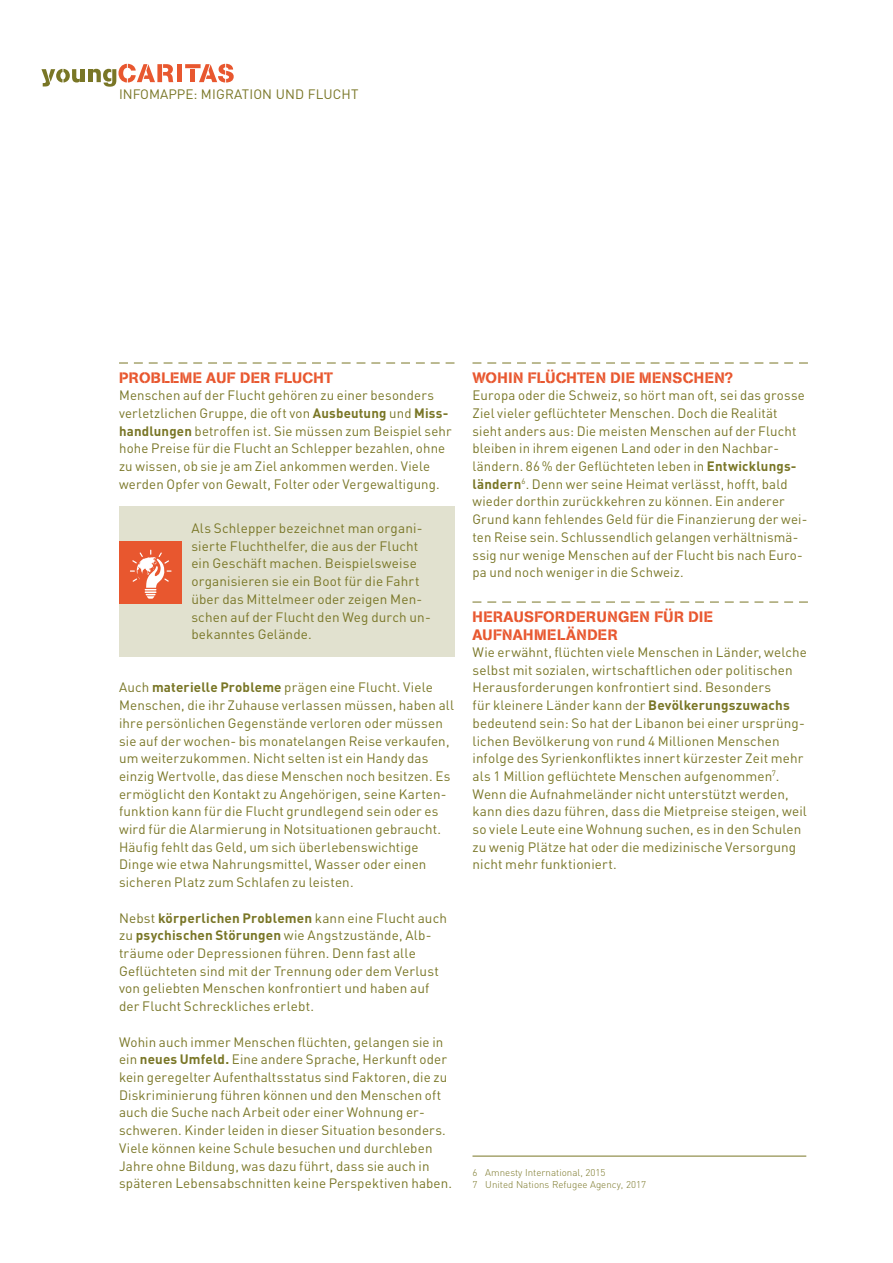
<style>
.page{position:relative;width:893px;height:1263px;background:#fff}
.page>*{position:absolute;margin:0;border:0;box-sizing:border-box;transform-origin:0 0}
.t1{font:15px "AG Book Stencil";letter-spacing:.02em;color:#e8572f}
.t2{font:15px/18px "AG Book Stencil";letter-spacing:.04em;color:#e8572f}
.t3{font:13.5px/17.7px "DIN";letter-spacing:.01em;color:#797626}
.t4{font:300 9.75px/11.9px "DIN";letter-spacing:.005em;color:#797626}
.s1{font-weight:700}
</style>
<div class="page">
<hr style="left:81px;top:69px;width:4px;height:13px;background:#797626">
<hr style="left:88px;top:69px;width:4px;height:13px;background:#797626">
<div style="left:177px;top:64px;width:5px;height:18px;background:#e8572f"></div>
<svg style="left:185px;top:64px;width:49px;height:19px"></svg>
<svg style="left:93px;top:64px;width:80px;height:23px"></svg>
<svg style="left:41px;top:69px;width:39px;height:17px"></svg>
<div style="left:119px;top:506px;width:335px;height:151px;background:#e1e1cf"></div>
<div style="left:119px;top:541px;width:63px;height:63px;background:#e8572f"></div>
<svg style="left:130px;top:550px;width:42px;height:49px"></svg>
<svg style="left:119px;top:363px;width:335px;height:1px"></svg>
<svg style="left:472px;top:363px;width:336px;height:1px"></svg>
<svg style="left:472px;top:602px;width:336px;height:1px"></svg>
<hr style="left:472px;top:1156px;width:334px;height:1px;background:#797626">
<p class="t3" style="left:119px;top:85px;width:241px">INFOMAPPE: MIGRATION UND FLUCHT</p>
<p class="t1" style="left:119px;top:368px;width:215px">PROBLEME AUF DER FLUCHT</p>
<p class="t3" style="left:119px;top:386px;width:334px">Menschen auf der Flucht gehören zu einer besonders verletzlichen Gruppe, die oft von <span class="s1">Ausbeutung</span> und <span class="s1">Miss&shy;handlungen</span> betroffen ist. Sie müssen zum Beispiel sehr hohe Preise für die Flucht an Schlepper bezahlen, ohne zu wissen, ob sie je am Ziel ankommen werden. Viele werden Opfer von Gewalt, Folter oder Vergewaltigung.</p>
<p class="t3" style="left:191px;top:519px;width:241px">Als Schlepper bezeichnet man organi&shy;sierte Fluchthelfer, die aus der Flucht ein Geschäft machen. Beispielsweise organisieren sie ein Boot für die Fahrt über das Mittelmeer oder zeigen Men&shy;schen auf der Flucht den Weg durch un&shy;bekanntes Gelände.</p>
<p class="t3" style="left:119px;top:678px;width:336px">Auch <span class="s1">materielle Probleme</span> prägen eine Flucht. Viele Menschen, die ihr Zuhause verlassen müssen, haben all ihre persönlichen Gegenstände verloren oder müssen sie auf der wochen- bis monatelangen Reise verkaufen, um weiterzukommen. Nicht selten ist ein Handy das einzig Wertvolle, das diese Menschen noch besitzen. Es ermöglicht den Kontakt zu Angehörigen, seine Karten&shy;funktion kann für die Flucht grundlegend sein oder es wird für die Alarmierung in Notsituationen gebraucht.<br>Häufig fehlt das Geld, um sich überlebenswichtige Dinge wie etwa Nahrungsmittel, Wasser oder einen sicheren Platz zum Schlafen zu leisten.</p>
<p class="t3" style="left:119px;top:909px;width:330px">Nebst <span class="s1">körperlichen Problemen</span> kann eine Flucht auch zu <span class="s1">psychischen Störungen</span> wie Angstzustände, Alb&shy;träume oder Depressionen führen. Denn fast alle Geflüchteten sind mit der Trennung oder dem Verlust von geliebten Menschen konfrontiert und haben auf der Flucht Schreckliches erlebt.</p>
<p class="t3" style="left:119px;top:1032px;width:335px">Wohin auch immer Menschen flüchten, gelangen sie in ein <span class="s1">neues Umfeld.</span> Eine andere Sprache, Herkunft oder kein geregelter Aufenthaltsstatus sind Faktoren, die zu Diskriminierung führen können und den Menschen oft auch die Suche nach Arbeit oder einer Wohnung er&shy;schweren. Kinder leiden in dieser Situation besonders.<br>Viele können keine Schule besuchen und durchleben Jahre ohne Bildung, was dazu führt, dass sie auch in späteren Lebensabschnitten keine Perspektiven haben.</p>
<p class="t1" style="left:472px;top:368px;width:262px">WOHIN FLÜCHTEN DIE MENSCHEN?</p>
<p class="t3" style="left:472px;top:386px;width:336px">Europa oder die Schweiz, so hört man oft, sei das grosse Ziel vieler geflüchteter Menschen. Doch die Realität sieht anders aus: Die meisten Menschen auf der Flucht bleiben in ihrem eigenen Land oder in den Nachbar&shy;ländern. 86% der Geflüchteten leben in <span class="s1">Entwicklungs&shy;ländern</span><sup>6</sup>. Denn wer seine Heimat verlässt, hofft, bald wieder dorthin zurückkehren zu können. Ein anderer Grund kann fehlendes Geld für die Finanzierung der wei&shy;ten Reise sein. Schlussendlich gelangen verhältnismä&shy;ssig nur wenige Menschen auf der Flucht bis nach Euro&shy;pa und noch weniger in die Schweiz.</p>
<p class="t2" style="left:472px;top:607px;width:242px">HERAUSFORDERUNGEN FÜR DIE<br>AUFNAHMELÄNDER</p>
<p class="t3" style="left:472px;top:643px;width:336px">Wie erwähnt, flüchten viele Menschen in Länder, welche selbst mit sozialen, wirtschaftlichen oder politischen Herausforderungen konfrontiert sind. Besonders<br>für kleinere Länder kann der <span class="s1">Bevölkerungszuwachs </span>bedeutend sein: So hat der Libanon bei einer ursprüng&shy;lichen Bevölkerung von rund 4 Millionen Menschen infolge des Syrienkonfliktes innert kürzester Zeit mehr als 1 Million geflüchtete Menschen aufgenommen<sup>7</sup>.<br>Wenn die Aufnahmeländer nicht unterstützt werden, kann dies dazu führen, dass die Mietpreise steigen, weil so viele Leute eine Wohnung suchen, es in den Schulen zu wenig Plätze hat oder die medizinische Versorgung nicht mehr funktioniert.</p>
<p class="t4" style="left:472px;top:1167px;width:175px">6 Amnesty International, 2015<br>7 United Nations Refugee Agency, 2017</p>
</div>
